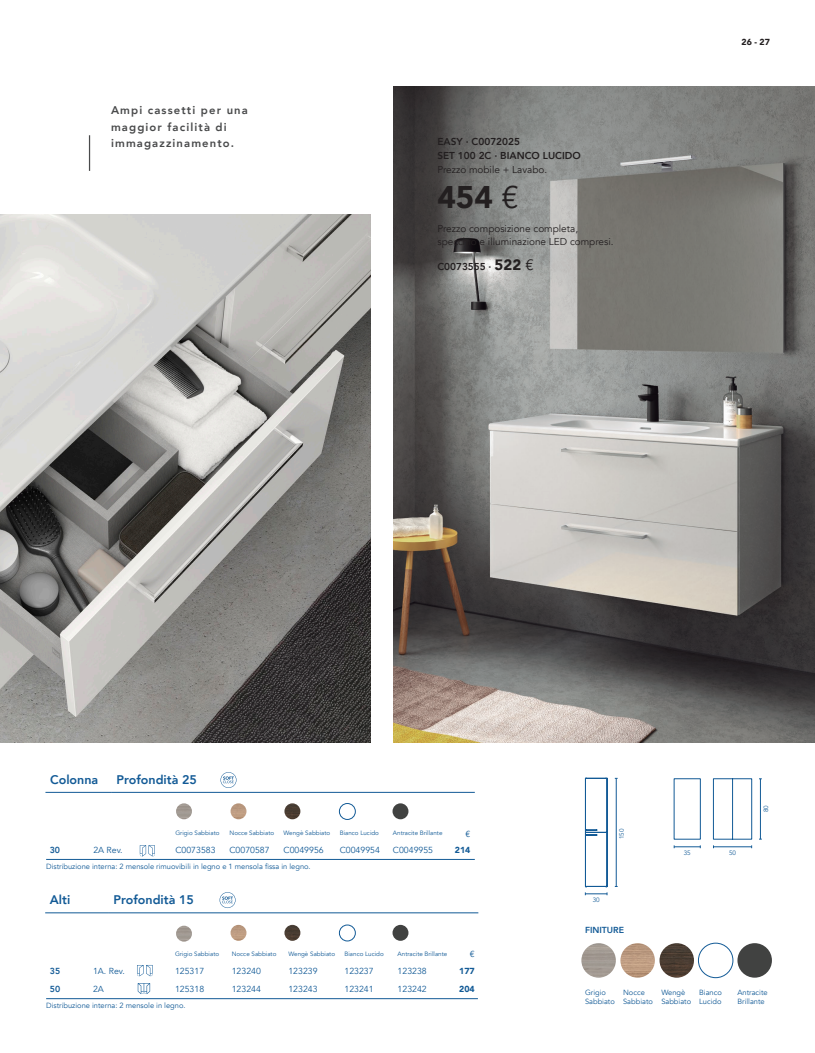
<style>
.page{position:relative;width:815px;height:1053px;background:#fff}
.page>*{position:absolute;margin:0;border:0;box-sizing:border-box;transform-origin:0 0}
.t1{font:900 31.25px "Avenir";color:#231f20}
.t2{font:800 12.5px "Avenir";color:#125a96}
.t3{font:800 11.25px/16.2px "Avenir";letter-spacing:.1em;color:#494a4b}
.t4{font:10px/13.8px "Avenir";color:#231f20}
.t5{font:800 10px/13.8px "Avenir";color:#231f20}
.t6{font:8.75px "Avenir";color:#125a96}
.t7{font:800 8.75px "Avenir";color:#125a96}
.t8{font:900 8.75px "Avenir";color:#125a96}
.t9{font:900 8.75px "Avenir";color:#231f20}
.t10{font:7.5px/8.8px "Avenir";color:#125a96}
.t11{font:6.25px "Avenir";color:#125a96}
.s1{font-weight:400}
.s2{font-weight:900;font-size:15px}
.s3{font-weight:400;font-size:15px}
</style>
<div class="page">
<img style="left:394px;top:87px;width:421px;height:655px">
<img style="left:0;top:215px;width:371px;height:527px">
<div style="left:339px;top:803px;width:16px;height:16px;border:1px solid #125a96;border-radius:50%"></div>
<div style="left:339px;top:924px;width:16px;height:17px;border:1px solid #125a96;border-radius:50%"></div>
<hr style="left:45px;top:912px;width:64px;height:1px;background:#125a96">
<hr style="left:109px;top:912px;width:369px;height:1px;background:#125a96">
<svg style="left:220px;top:892px;width:16px;height:16px"></svg>
<svg style="left:137px;top:965px;width:16px;height:11px"></svg>
<svg style="left:138px;top:983px;width:12px;height:11px"></svg>
<hr style="left:45px;top:792px;width:67px;height:1px;background:#125a96">
<hr style="left:112px;top:792px;width:363px;height:1px;background:#125a96">
<svg style="left:221px;top:772px;width:15px;height:16px"></svg>
<svg style="left:140px;top:845px;width:15px;height:11px"></svg>
<hr style="left:46px;top:859px;width:429px;height:1px;background:#125a96">
<hr style="left:46px;top:998px;width:432px;height:1px;background:#125a96">
<hr style="left:616px;top:778px;width:1px;height:108px;background:#125a96">
<svg style="left:585px;top:777px;width:23px;height:118px"></svg>
<div style="left:674px;top:778px;width:27px;height:61px;border:1px solid #125a96"></div>
<svg style="left:713px;top:778px;width:39px;height:61px"></svg>
<hr style="left:760px;top:778px;width:1px;height:61px;background:#125a96">
<svg style="left:674px;top:845px;width:27px;height:3px"></svg>
<hr style="left:713px;top:846px;width:39px;height:1px;background:#125a96">
<img style="left:284px;top:803px;width:16px;height:16px;border-radius:8px">
<img style="left:284px;top:924px;width:16px;height:16px;border-radius:8px">
<img style="left:231px;top:803px;width:15px;height:16px;border-radius:8px">
<img style="left:231px;top:924px;width:15px;height:16px;border-radius:8px">
<img style="left:393px;top:803px;width:15px;height:16px;border-radius:8px">
<img style="left:393px;top:924px;width:15px;height:16px;border-radius:8px">
<img style="left:659px;top:943px;width:35px;height:34px;border-radius:17px">
<hr style="left:89px;top:135px;width:1px;height:36px;background:#494a4b">
<img style="left:581px;top:943px;width:35px;height:34px;border-radius:17px">
<img style="left:620px;top:943px;width:35px;height:34px;border-radius:17px">
<div style="left:698px;top:942px;width:35px;height:35px;border:1px solid #125a96;border-radius:50%"></div>
<img style="left:737px;top:943px;width:35px;height:34px;border-radius:17px">
<img style="left:176px;top:803px;width:16px;height:16px;border-radius:8px">
<img style="left:176px;top:925px;width:16px;height:16px;border-radius:8px">
<h3 class="t3" style="left:111px;top:102px;width:138px">Ampi cassetti per una maggior facilità di immagazzinamento.</h3>
<h3 class="t5" style="left:437px;top:134px;width:145px">EASY · C0072025<br>SET 100 2C · BIANCO LUCIDO</h3>
<h3 class="t4" style="left:437px;top:163px;width:111px">Prezzo mobile + Lavabo.</h3>
<h1 class="t1" style="left:437px;top:170px;width:83px">454 <span class="s1">€</span></h1>
<h3 class="t4" style="left:437px;top:221px;width:178px">Prezzo composizione completa, specchio e illuminazione LED compresi.</h3>
<h3 class="t5" style="left:437px;top:259px;width:98px">C0073555 · <span class="s2">522</span> <span class="s3">€</span></h3>
<p class="t9" style="left:741px;top:34px;width:30px">26 - 27</p>
<h2 class="t2" style="left:50px;top:768px;width:50px">Colonna</h2>
<h2 class="t2" style="left:117px;top:768px;width:82px">Profondità 25</h2>
<p class="t11" style="left:175px;top:829px;width:46px">Grigio Sabbiato</p>
<p class="t11" style="left:229px;top:829px;width:46px">Nocce Sabbiato</p>
<p class="t11" style="left:284px;top:829px;width:48px">Wengè Sabbiato</p>
<p class="t11" style="left:340px;top:829px;width:41px">Bianco Lucido</p>
<p class="t11" style="left:393px;top:829px;width:51px">Antracite Brillante</p>
<p class="t6" style="left:466px;top:828px;width:6px">€</p>
<p class="t7" style="left:50px;top:842px;width:12px">30</p>
<p class="t6" style="left:93px;top:844px;width:31px">2A Rev.</p>
<p class="t6" style="left:175px;top:844px;width:42px">C0073583</p>
<p class="t6" style="left:229px;top:844px;width:42px">C0070587</p>
<p class="t6" style="left:284px;top:844px;width:42px">C0049956</p>
<p class="t6" style="left:340px;top:844px;width:42px">C0049954</p>
<p class="t6" style="left:393px;top:844px;width:42px">C0049955</p>
<p class="t8" style="left:455px;top:842px;width:17px">214</p>
<p class="t10" style="left:46px;top:862px;width:266px">Distribuzione interna: 2 mensole rimuovibili in legno e 1 mensola fissa in legno.</p>
<h2 class="t2" style="left:50px;top:888px;width:22px">Alti</h2>
<h2 class="t2" style="left:114px;top:888px;width:82px">Profondità 15</h2>
<p class="t11" style="left:175px;top:949px;width:46px">Grigio Sabbiato</p>
<p class="t11" style="left:232px;top:949px;width:46px">Nocce Sabbiato</p>
<p class="t11" style="left:288px;top:949px;width:48px">Wengè Sabbiato</p>
<p class="t11" style="left:344px;top:949px;width:41px">Bianco Lucido</p>
<p class="t11" style="left:398px;top:949px;width:51px">Antracite Brillante</p>
<p class="t6" style="left:470px;top:948px;width:6px">€</p>
<p class="t11" style="left:618px;top:839px;width:12px;rotate:-90deg">150</p>
<p class="t11" style="left:593px;top:895px;width:9px">30</p>
<p class="t7" style="left:585px;top:921px;width:41px">FINITURE</p>
<p class="t11" style="left:684px;top:848px;width:9px">35</p>
<p class="t11" style="left:729px;top:848px;width:9px">50</p>
<p class="t11" style="left:762px;top:812px;width:9px;rotate:-90deg">80</p>
<p class="t7" style="left:50px;top:962px;width:12px">35</p>
<p class="t6" style="left:93px;top:965px;width:33px">1A. Rev.</p>
<p class="t6" style="left:175px;top:965px;width:31px">125317</p>
<p class="t6" style="left:232px;top:965px;width:31px">123240</p>
<p class="t6" style="left:288px;top:965px;width:31px">123239</p>
<p class="t6" style="left:344px;top:965px;width:31px">123237</p>
<p class="t6" style="left:398px;top:965px;width:31px">123238</p>
<p class="t8" style="left:459px;top:962px;width:17px">177</p>
<p class="t7" style="left:50px;top:980px;width:12px">50</p>
<p class="t6" style="left:93px;top:983px;width:12px">2A</p>
<p class="t6" style="left:175px;top:983px;width:31px">125318</p>
<p class="t6" style="left:232px;top:983px;width:31px">123244</p>
<p class="t6" style="left:288px;top:983px;width:31px">123243</p>
<p class="t6" style="left:344px;top:983px;width:31px">123241</p>
<p class="t6" style="left:398px;top:983px;width:31px">123242</p>
<p class="t8" style="left:459px;top:981px;width:17px">204</p>
<p class="t10" style="left:46px;top:1001px;width:141px">Distribuzione interna: 2 mensole in legno.</p>
<p class="t10" style="left:585px;top:987px;width:31px">Grigio<br>Sabbiato</p>
<p class="t10" style="left:623px;top:987px;width:31px">Nocce<br>Sabbiato</p>
<p class="t10" style="left:699px;top:987px;width:24px">Bianco<br>Lucido</p>
<p class="t10" style="left:737px;top:987px;width:32px">Antracite<br>Brillante</p>
<p class="t10" style="left:661px;top:987px;width:31px">Wengè<br>Sabbiato</p>
</div>
